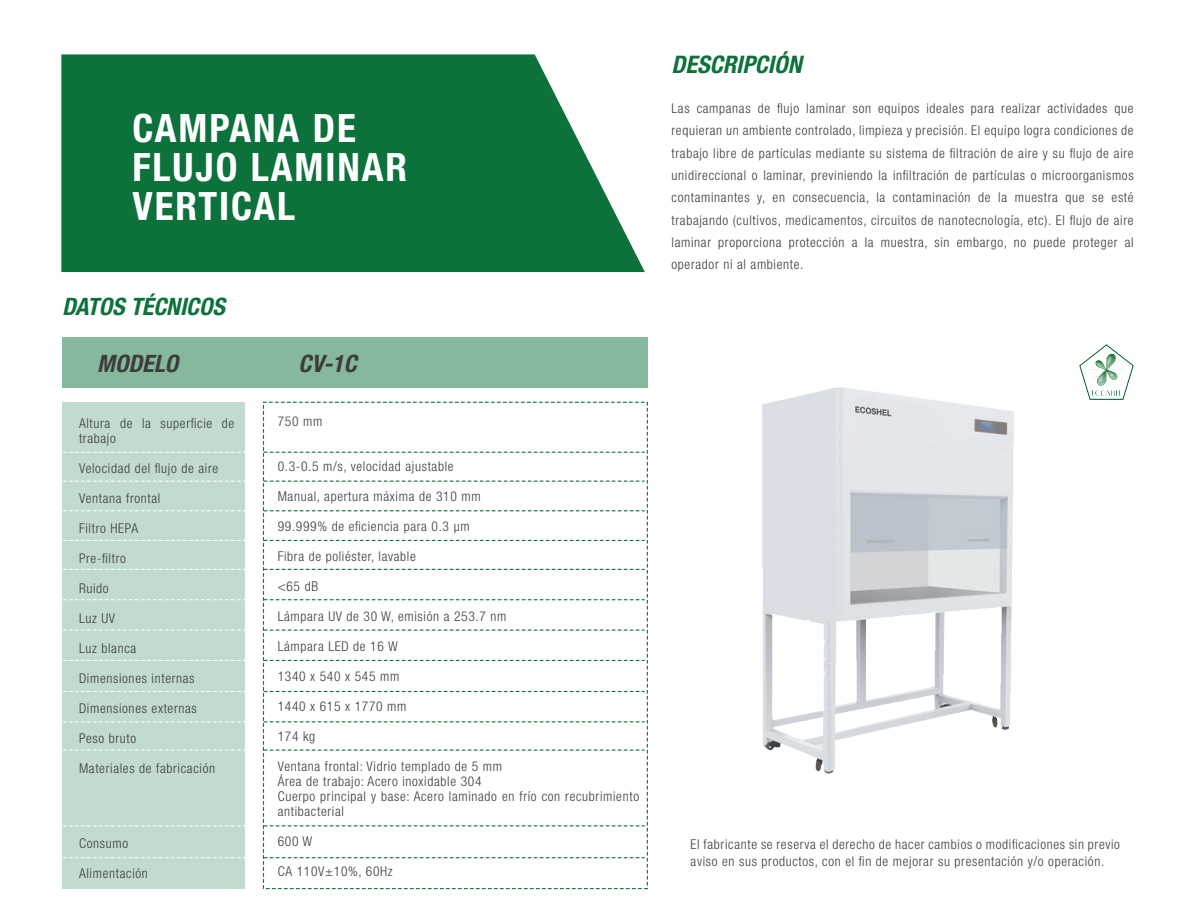
<style>
.page{position:relative;width:1188px;height:918px;background:#fff}
.page>*{position:absolute;margin:0;border:0;box-sizing:border-box;transform-origin:0 0}
.t1{font:700 condensed 39.15px/39.2px "Helvetica Neue LT Std";letter-spacing:.05em;color:#fff}
.t2{font:italic 700 condensed 24.15px "Helvetica Neue LT Std";color:#0c713a}
.t3{font:italic 700 condensed 24px "Helvetica Neue LT Std";color:#0c713a}
.t4{font:italic 700 condensed 24px "Helvetica Neue LT Std";color:#3c3c3b}
.t5{font:300 condensed 13.5px/22.4px "Helvetica Neue LT Std";letter-spacing:.05em;color:#3c3c3b}
</style>
<div class="page">
<img style="left:762px;top:365px;width:372px;height:409px">
<img style="left:1079px;top:345px;width:54px;height:54px">
<svg style="left:61px;top:54px;width:584px;height:218px;background:#237e4d"></svg>
<div style="left:62px;top:337px;width:585px;height:51px;background:#85b89c"></div>
<div style="left:62px;top:402px;width:183px;height:487px;background:#c2dbce"></div>
<svg style="left:265px;top:452px;width:379px;height:1px"></svg>
<svg style="left:63px;top:452px;width:182px;height:1px"></svg>
<svg style="left:265px;top:481px;width:379px;height:1px"></svg>
<svg style="left:63px;top:481px;width:182px;height:1px"></svg>
<svg style="left:265px;top:510px;width:379px;height:1px"></svg>
<svg style="left:63px;top:510px;width:182px;height:1px"></svg>
<svg style="left:265px;top:540px;width:379px;height:1px"></svg>
<svg style="left:63px;top:540px;width:182px;height:1px"></svg>
<svg style="left:265px;top:569px;width:379px;height:1px"></svg>
<svg style="left:63px;top:569px;width:182px;height:1px"></svg>
<svg style="left:265px;top:599px;width:379px;height:1px"></svg>
<svg style="left:63px;top:599px;width:182px;height:1px"></svg>
<svg style="left:265px;top:630px;width:379px;height:1px"></svg>
<svg style="left:63px;top:630px;width:182px;height:1px"></svg>
<svg style="left:265px;top:660px;width:379px;height:1px"></svg>
<svg style="left:63px;top:660px;width:182px;height:1px"></svg>
<svg style="left:265px;top:691px;width:379px;height:1px"></svg>
<svg style="left:63px;top:691px;width:182px;height:1px"></svg>
<svg style="left:265px;top:721px;width:379px;height:1px"></svg>
<svg style="left:63px;top:721px;width:182px;height:1px"></svg>
<svg style="left:265px;top:750px;width:379px;height:1px"></svg>
<svg style="left:63px;top:750px;width:182px;height:1px"></svg>
<svg style="left:265px;top:825px;width:379px;height:1px"></svg>
<svg style="left:63px;top:825px;width:182px;height:1px"></svg>
<svg style="left:265px;top:857px;width:379px;height:1px"></svg>
<svg style="left:63px;top:857px;width:182px;height:1px"></svg>
<h1 class="t1" style="left:132px;top:108px;width:276px">CAMPANA DE<br>FLUJO LAMINAR<br>VERTICAL</h1>
<h3 class="t3" style="left:62px;top:292px;width:164px">DATOS TÉCNICOS</h3>
<h3 class="t4" style="left:97px;top:349px;width:82px">MODELO</h3>
<h3 class="t4" style="left:299px;top:349px;width:60px">CV-1C</h3>
<p class="t5" style="left:79px;top:415px;width:157px;line-height:15px">Altura de la superficie de trabajo</p>
<p class="t5" style="left:79px;top:457px;width:141px">Velocidad del flujo de aire</p>
<p class="t5" style="left:79px;top:487px;width:83px">Ventana frontal</p>
<p class="t5" style="left:79px;top:517px;width:61px">Filtro HEPA</p>
<p class="t5" style="left:79px;top:547px;width:48px">Pre-filtro</p>
<p class="t5" style="left:79px;top:577px;width:31px">Ruido</p>
<p class="t5" style="left:79px;top:607px;width:38px">Luz UV</p>
<p class="t5" style="left:79px;top:637px;width:59px">Luz blanca</p>
<p class="t5" style="left:79px;top:667px;width:117px">Dimensiones internas</p>
<p class="t5" style="left:79px;top:697px;width:119px">Dimensiones externas</p>
<p class="t5" style="left:79px;top:727px;width:59px">Peso bruto</p>
<p class="t5" style="left:79px;top:757px;width:138px">Materiales de fabricación</p>
<p class="t5" style="left:79px;top:832px;width:51px">Consumo</p>
<p class="t5" style="left:79px;top:862px;width:70px">Alimentación</p>
<p class="t5" style="left:278px;top:410px;width:46px">750 mm</p>
<p class="t5" style="left:278px;top:455px;width:177px">0.3-0.5 m/s, velocidad ajustable</p>
<p class="t5" style="left:278px;top:485px;width:204px">Manual, apertura máxima de 310 mm</p>
<p class="t5" style="left:278px;top:515px;width:193px">99.999% de eficiencia para 0.3 µm</p>
<p class="t5" style="left:278px;top:545px;width:140px">Fibra de poliéster, lavable</p>
<p class="t5" style="left:278px;top:575px;width:42px">&lt;65 dB</p>
<p class="t5" style="left:278px;top:605px;width:230px">Lámpara UV de 30 W, emisión a 253.7 nm</p>
<p class="t5" style="left:278px;top:635px;width:122px">Lámpara LED de 16 W</p>
<p class="t5" style="left:278px;top:665px;width:123px">1340 x 540 x 545 mm</p>
<p class="t5" style="left:278px;top:695px;width:130px">1440 x 615 x 1770 mm</p>
<p class="t5" style="left:278px;top:725px;width:39px">174 kg</p>
<p class="t5" style="left:278px;top:759px;width:363px;line-height:15px">Ventana frontal: Vidrio templado de 5 mm<br>Área de trabajo: Acero inoxidable 304<br>Cuerpo principal y base: Acero laminado en frío con recubrimiento antibacterial</p>
<p class="t5" style="left:278px;top:830px;width:36px">600 W</p>
<p class="t5" style="left:278px;top:860px;width:116px">CA 110V±10%, 60Hz</p>
<h2 class="t2" style="left:672px;top:49px;width:132px">DESCRIPCIÓN</h2>
<p class="t5" style="left:672px;top:97px;width:464px;text-align:justify">Las campanas de flujo laminar son equipos ideales para realizar actividades que requieran un ambiente controlado, limpieza y precisión. El equipo logra condiciones de trabajo libre de partículas mediante su sistema de filtración de aire y su flujo de aire unidireccional o laminar, previniendo la infiltración de partículas o microorganismos contaminantes y, en consecuencia, la contaminación de la muestra que se esté trabajando (cultivos, medicamentos, circuitos de nanotecnología, etc). El flujo de aire laminar proporciona protección a la muestra, sin embargo, no puede proteger al operador ni al ambiente.</p>
<p class="t5" style="left:691px;top:836px;width:431px;line-height:16.2px">El fabricante se reserva el derecho de hacer cambios o modificaciones sin previo aviso en sus productos, con el fin de mejorar su presentación y/o operación.</p>
</div>
